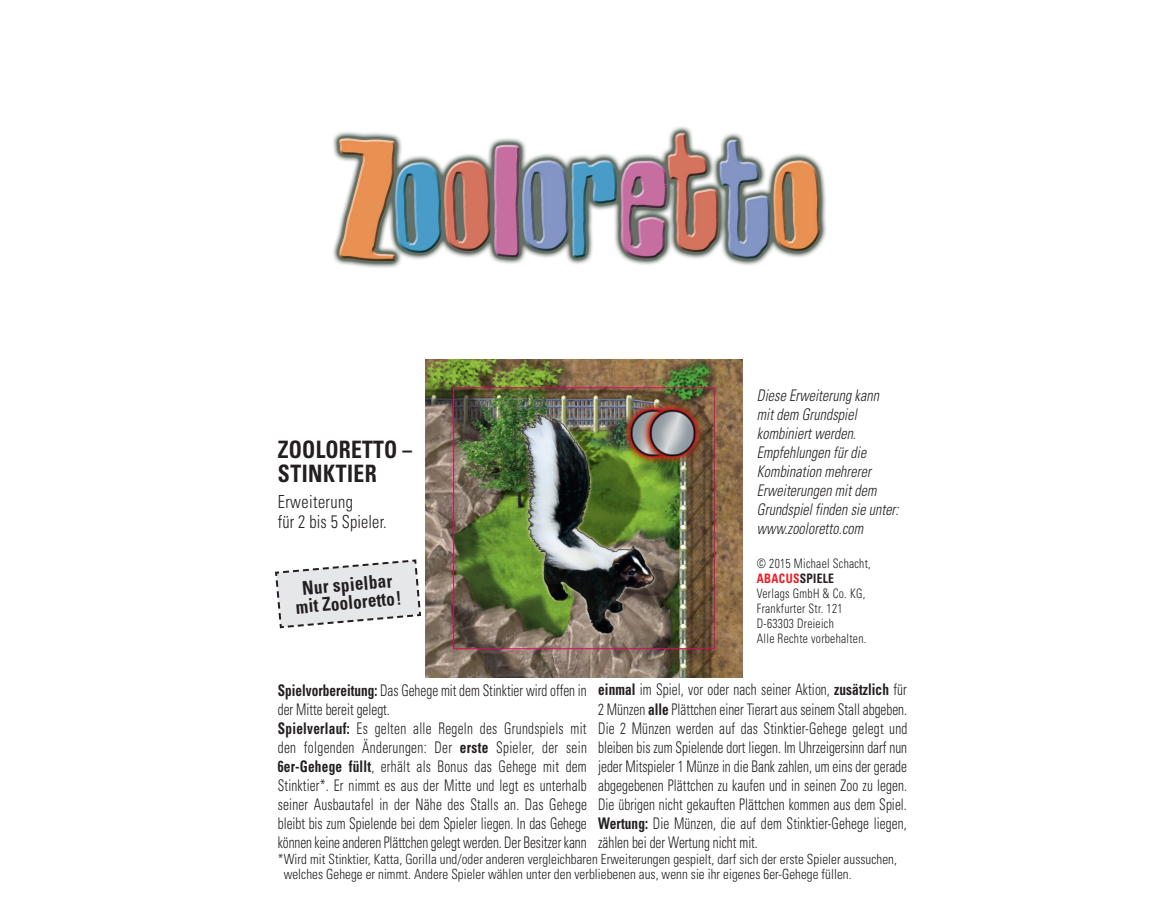
<style>
.page{position:relative;width:1165px;height:916px;background:#fff}
.page>*{position:absolute;margin:0;border:0;box-sizing:border-box;transform-origin:0 0}
.t1{font:700 condensed 24px/24px "Univers";letter-spacing:.01em;color:#231f20;scale:.9 1}
.t2{font:700 condensed 19px/18px "Univers";color:#231f20;text-align:center;scale:.9 1}
.t3{font:300 condensed 18px/20px "Univers";letter-spacing:.015em;color:#231f20;scale:.9 1}
.t4{font:300 condensed 16px/19px "Univers";letter-spacing:.01em;color:#231f20;scale:.83 1}
.t5{font:italic 300 condensed 16px/19px "Univers";letter-spacing:.005em;color:#231f20;scale:.88 1}
.t6{font:300 condensed 14px/14.8px "Univers";letter-spacing:.005em;color:#231f20;scale:.93 1}
.t7{font:300 condensed 13px/15px "Univers";letter-spacing:.025em;color:#231f20;scale:.89 1}
.s1{font-weight:700;color:#ee1d23}
.s2{font-weight:700}
</style>
<div class="page">
<svg style="left:275px;top:559px;width:147px;height:70px"></svg>
<img style="left:425px;top:359px;width:318px;height:318px">
<div style="left:453px;top:387px;width:262px;height:262px;border:1px solid #dd0667"></div>
<img style="left:333px;top:126px;width:493px;height:142px">
<h1 class="t1" style="left:278px;top:437px;width:151px">ZOOLORETTO –<br>STINKTIER</h1>
<p class="t3" style="left:278px;top:491px;width:123px">Erweiterung<br>für 2 bis 5 Spieler.</p>
<p class="t2" style="left:294px;top:580px;width:119px;rotate:-5deg">Nur spielbar mit Zooloretto!</p>
<p class="t5" style="left:757px;top:385px;width:163px">Diese Erweiterung kann mit dem Grundspiel kombiniert werden.<br>Empfehlungen für die<br>Kombination mehrerer<br>Erweiterungen mit dem<br>Grundspiel finden sie unter: www.zooloretto.com</p>
<p class="t7" style="left:757px;top:555px;width:129px">© 2015 Michael Schacht,<br><span class="s1">ABACUS</span><span class="s2">SPIELE<br></span>Verlags GmbH &amp; Co. KG,<br>Frankfurter Str. 121<br>D-63303 Dreieich<br>Alle Rechte vorbehalten.</p>
<p class="t4" style="left:278px;top:680px;width:374px"><span class="s2">Spielvorbereitung:</span> Das Gehege mit dem Stinktier wird offen in der Mitte bereit gelegt.<br><span class="s2">Spielverlauf:</span> Es gelten alle Regeln des Grundspiels mit den folgenden Änderungen: Der <span class="s2">erste</span> Spieler, der sein <span class="s2">6er-Gehege füllt</span>, erhält als Bonus das Gehege mit dem Stinktier*. Er nimmt es aus der Mitte und legt es unterhalb seiner Ausbautafel in der Nähe des Stalls an. Das Gehege bleibt bis zum Spielende bei dem Spieler liegen. In das Gehege können keine anderen Plättchen gelegt werden. Der Besitzer kann</p>
<p class="t4" style="left:598px;top:680px;width:374px;text-align:justify"><span class="s2">einmal</span> im Spiel, vor oder nach seiner Aktion, <span class="s2">zusätzlich</span> für 2 Münzen <span class="s2">alle</span> Plättchen einer Tierart aus seinem Stall abgeben.<br>Die 2 Münzen werden auf das Stinktier-Gehege gelegt und bleiben bis zum Spielende dort liegen. Im Uhrzeigersinn darf nun jeder Mitspieler 1 Münze in die Bank zahlen, um eins der gerade abgegebenen Plättchen zu kaufen und in seinen Zoo zu legen.<br>Die übrigen nicht gekauften Plättchen kommen aus dem Spiel.<br><span class="s2">Wertung:</span> Die Münzen, die auf dem Stinktier-Gehege liegen, zählen bei der Wertung nicht mit.</p>
<p class="t6" style="left:284px;top:851px;width:661px;text-indent:-6px">*Wird mit Stinktier, Katta, Gorilla und/oder anderen vergleichbaren Erweiterungen gespielt, darf sich der erste Spieler aussuchen, welches Gehege er nimmt. Andere Spieler wählen unter den verbliebenen aus, wenn sie ihr eigenes 6er-Gehege füllen.</p>
</div>
